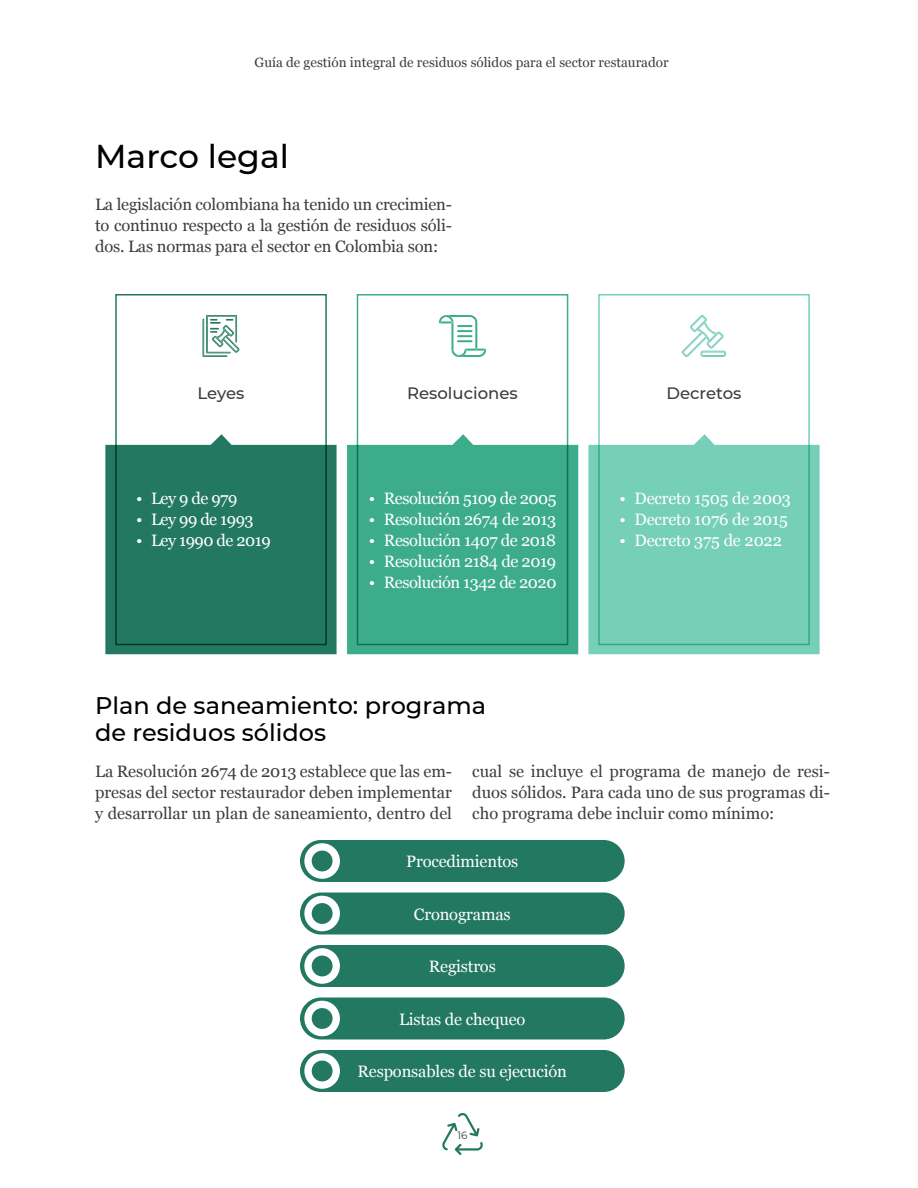
<style>
.page{position:relative;width:918px;height:1188px;background:#fff}
.page>*{position:absolute;margin:0;border:0;box-sizing:border-box;transform-origin:0 0}
.t1{font:500 33px "Montserrat";color:#000}
.t2{font:500 24px/27px "Montserrat";color:#000}
.t3{font:16.5px/21px "Georgia";color:#3c3c3b;text-align:justify}
.t4{font:16.5px "Georgia";letter-spacing:-.01em;color:#fff}
.t5{font:16.5px "Georgia";letter-spacing:-.03em;color:#fff}
.t6{font:500 16.5px "Montserrat";color:#3c3c3b}
.t7{font:13.5px "Georgia";color:#3c3c3b}
.t8{font:10.5px "Montserrat";color:#3c3c3b}
</style>
<div class="page">
<div style="left:105px;top:434px;width:232px;height:220px;background:#227860"></div>
<svg style="left:347px;top:434px;width:231px;height:220px;fill:#3cac8b"></svg>
<div style="left:588px;top:434px;width:232px;height:220px;background:#76cfb9"></div>
<div style="left:115px;top:294px;width:212px;height:351px;border:2px solid #227860"></div>
<div style="left:357px;top:294px;width:211px;height:351px;border:2px solid #3cac8b"></div>
<div style="left:598px;top:294px;width:212px;height:351px;border:2px solid #76cfb9"></div>
<svg style="left:203px;top:315px;width:37px;height:42px"></svg>
<svg style="left:439px;top:315px;width:47px;height:42px"></svg>
<svg style="left:682px;top:315px;width:44px;height:42px"></svg>
<svg style="left:701px;top:352px;width:24px;height:4px"></svg>
<hr style="left:702px;top:353px;width:22px;height:2px;background:#76cfb9">
<div style="left:300px;top:840px;width:325px;height:42px;background:#227860"></div>
<div style="left:300px;top:892px;width:325px;height:42px;background:#227860"></div>
<div style="left:300px;top:945px;width:325px;height:42px;background:#227860"></div>
<div style="left:300px;top:998px;width:325px;height:42px;background:#227860"></div>
<div style="left:300px;top:1050px;width:325px;height:42px;background:#227860"></div>
<div style="left:304px;top:843px;width:36px;height:36px;background:#fff;border-radius:50%"></div>
<div style="left:312px;top:851px;width:21px;height:20px;background:#227860;border-radius:50%"></div>
<div style="left:304px;top:896px;width:36px;height:35px;background:#fff;border-radius:50%"></div>
<div style="left:304px;top:948px;width:36px;height:36px;background:#fff;border-radius:50%"></div>
<div style="left:304px;top:1001px;width:36px;height:35px;background:#fff;border-radius:50%"></div>
<div style="left:304px;top:1053px;width:36px;height:36px;background:#fff;border-radius:50%"></div>
<div style="left:312px;top:903px;width:21px;height:21px;background:#227860;border-radius:50%"></div>
<div style="left:312px;top:956px;width:21px;height:20px;background:#227860;border-radius:50%"></div>
<div style="left:312px;top:1008px;width:21px;height:21px;background:#227860;border-radius:50%"></div>
<div style="left:312px;top:1061px;width:21px;height:20px;background:#227860;border-radius:50%"></div>
<svg style="left:442px;top:1113px;width:41px;height:42px"></svg>
<p class="t7" style="left:255px;top:53px;width:416px">Guía de gestión integral de residuos sólidos para el sector restaurador</p>
<h1 class="t1" style="left:95px;top:133px;width:195px">Marco legal</h1>
<p class="t3" style="left:95px;top:193px;width:358px">La legislación colombiana ha tenido un crecimien&shy;to continuo respecto a la gestión de residuos sóli&shy;dos. Las normas para el sector en Colombia son:</p>
<p class="t6" style="left:198px;top:382px;width:48px">Leyes</p>
<p class="t6" style="left:407px;top:382px;width:112px">Resoluciones</p>
<p class="t6" style="left:666px;top:382px;width:77px">Decretos</p>
<p class="t4" style="left:136px;top:486px;width:103px">• Ley 9 de 979</p>
<p class="t5" style="left:136px;top:507px;width:119px">• Ley 99 de 1993</p>
<p class="t5" style="left:136px;top:528px;width:136px">• Ley 1990 de 2019</p>
<p class="t5" style="left:369px;top:486px;width:189px">• Resolución 5109 de 2005</p>
<p class="t4" style="left:369px;top:507px;width:189px">• Resolución 2674 de 2013</p>
<p class="t4" style="left:369px;top:528px;width:189px">• Resolución 1407 de 2018</p>
<p class="t4" style="left:369px;top:549px;width:189px">• Resolución 2184 de 2019</p>
<p class="t5" style="left:369px;top:570px;width:189px">• Resolución 1342 de 2020</p>
<h2 class="t2" style="left:95px;top:691px;width:393px">Plan de saneamiento: programa de residuos sólidos</h2>
<p class="t4" style="left:619px;top:486px;width:173px">• Decreto 1505 de 2003</p>
<p class="t4" style="left:619px;top:507px;width:170px">• Decreto 1076 de 2015</p>
<p class="t4" style="left:619px;top:528px;width:164px">• Decreto 375 de 2022</p>
<p class="t3" style="left:95px;top:760px;width:358px">La Resolución 2674 de 2013 establece que las em&shy;presas del sector restaurador deben implementar y desarrollar un plan de saneamiento, dentro del</p>
<p class="t3" style="left:472px;top:760px;width:359px">cual se incluye el programa de manejo de resi&shy;duos sólidos. Para cada uno de sus programas di&shy;cho programa debe incluir como mínimo:</p>
<p class="t4" style="left:406px;top:850px;width:114px">Procedimientos</p>
<p class="t4" style="left:414px;top:902px;width:98px">Cronogramas</p>
<p class="t4" style="left:429px;top:955px;width:69px">Registros</p>
<p class="t4" style="left:399px;top:1007px;width:128px">Listas de chequeo</p>
<p class="t4" style="left:358px;top:1060px;width:211px">Responsables de su ejecución</p>
<p class="t8" style="left:457px;top:1128px;width:12px">16</p>
</div>
